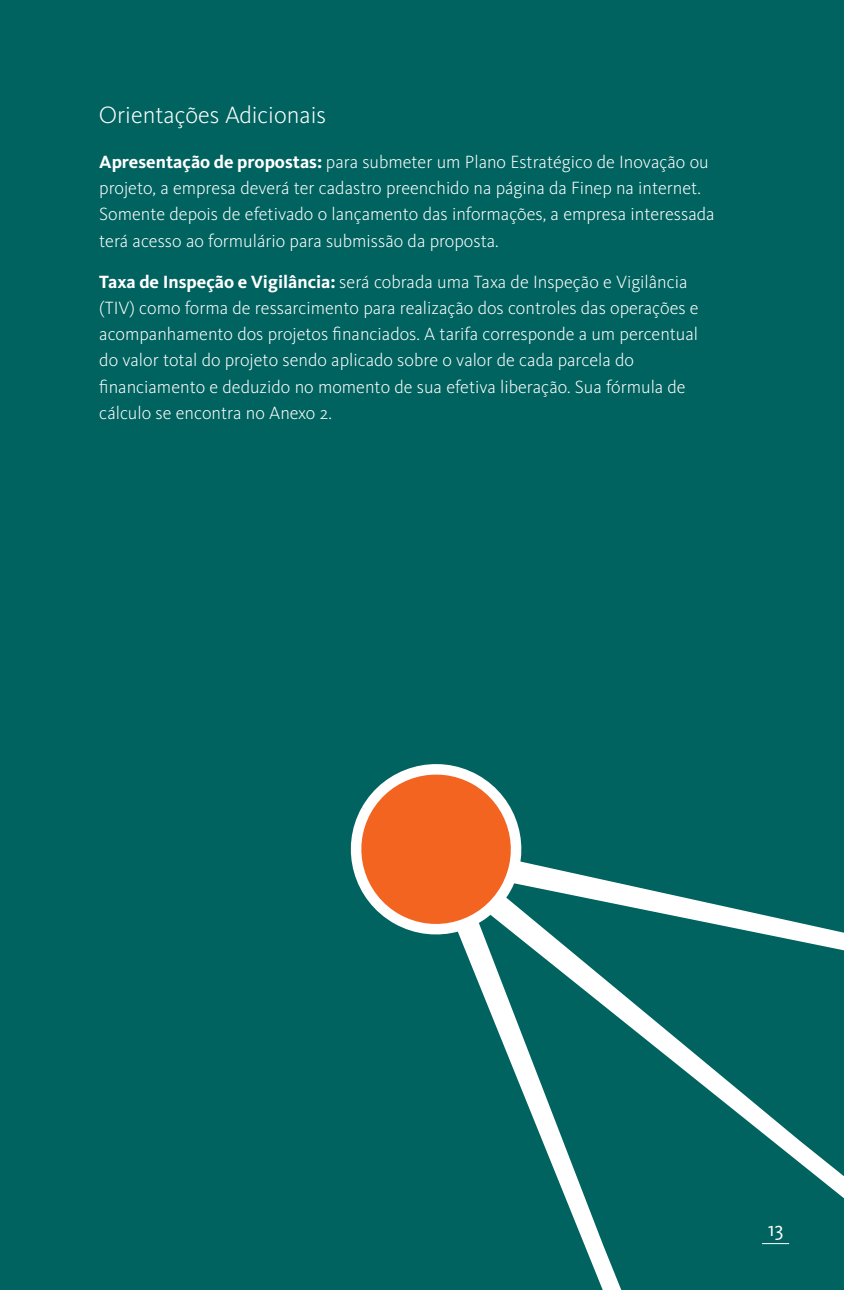
<style>
.page{position:relative;width:844px;height:1290px;background:#fff}
.page>*{position:absolute;margin:0;border:0;box-sizing:border-box;transform-origin:0 0}
.TITULO_PRINCIPAL{font:300 24.5px "Kievit OT";color:#fff}
.t1{font:21px "Kievit OT";color:#fff}
.corpo_branco{font:300 18.38px/26.2px "Kievit OT";color:#fff}
.s1{font-weight:700}
</style>
<div class="page">
<div style="left:0;top:0;width:843px;height:1290px;background:#006360"></div>
<svg style="left:761px;top:1243px;width:27px;height:1px"></svg>
<div style="left:430px;top:941px;width:229px;height:349px;background:#006360"></div>
<svg style="left:462px;top:973px;width:381px;height:256px;background:#1e7573"></svg>
<svg style="left:435px;top:844px;width:408px;height:129px;fill:#006360"></svg>
<svg style="left:344px;top:758px;width:184px;height:183px"></svg>
<p class="TITULO_PRINCIPAL" style="left:99px;top:101px;width:229px">Orientações Adicionais</p>
<p class="corpo_branco" style="left:99px;top:149px;width:616px"><span class="s1">Apresentação de propostas:</span> para submeter um Plano Estratégico de Inovação ou projeto, a empresa deverá ter cadastro preenchido na página da Finep na internet.<br>Somente depois de efetivado o lançamento das informações, a empresa interessada terá acesso ao formulário para submissão da proposta.</p>
<p class="corpo_branco" style="left:99px;top:269px;width:600px"><span class="s1">Taxa de Inspeção e Vigilância:</span> será cobrada uma Taxa de Inspeção e Vigilância (TIV) como forma de ressarcimento para realização dos controles das operações e acompanhamento dos projetos financiados. A tarifa corresponde a um percentual do valor total do projeto sendo aplicado sobre o valor de cada parcela do financiamento e deduzido no momento de sua efetiva liberação. Sua fórmula de cálculo se encontra no Anexo 2.</p>
<p class="t1" style="left:767px;top:1217px;width:17px">13</p>
</div>
